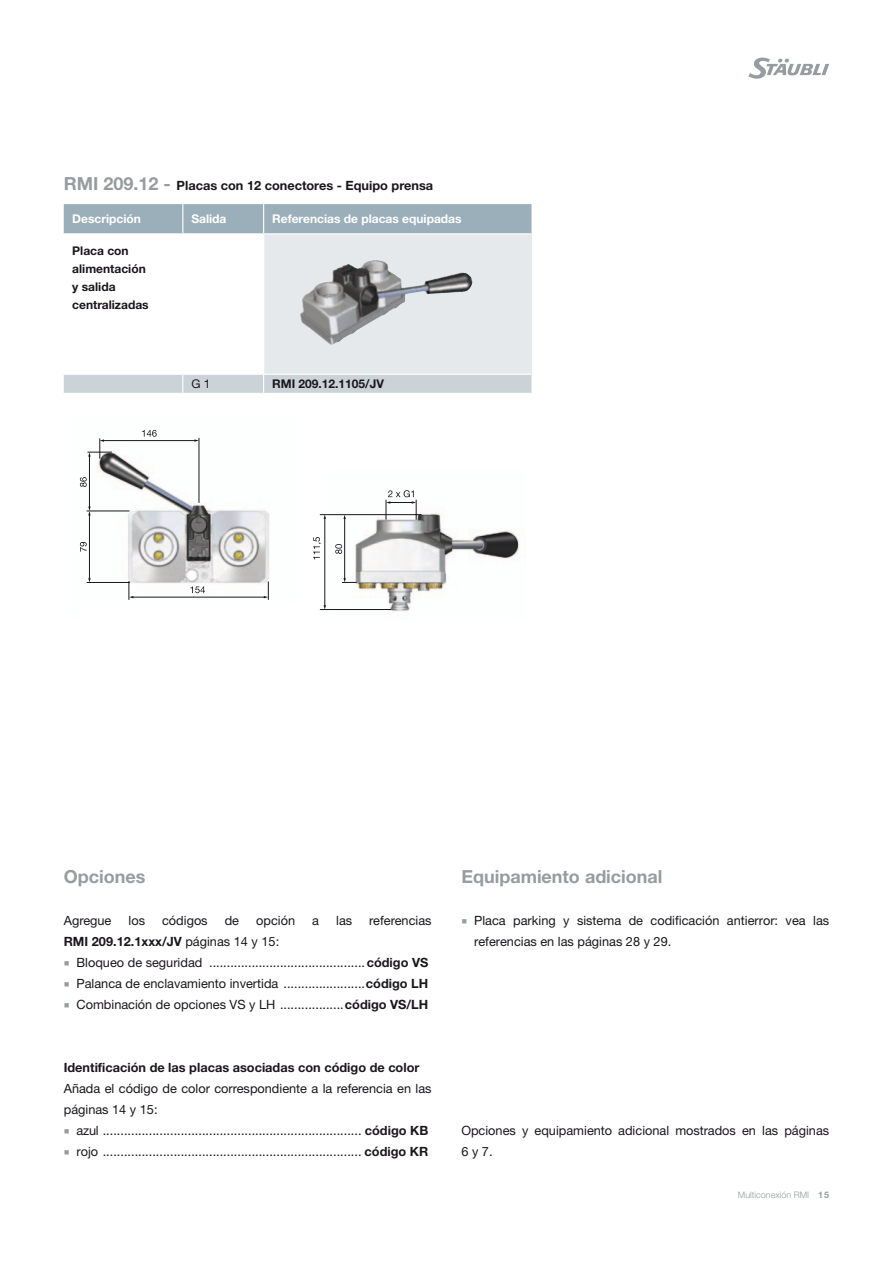
<style>
.page{position:relative;width:893px;height:1263px;background:#fff}
.page>*{position:absolute;margin:0;border:0;box-sizing:border-box;transform-origin:0 0}
.t1{font:700 18px "Helvetica Neue LTW1 G";color:#979c9f}
.t2{font:12.75px/21px "Helvetica Neue LTW1 G";color:#1a171c}
.t3{font:700 12.75px "Helvetica Neue LTW1 G";color:#1a171c}
.t4{font:700 12px/18px "Helvetica Neue LTW1 G";color:#1a171c}
.t5{font:700 12px "Helvetica Neue LTW1 G";color:#fff}
.t6{font:12px "Helvetica Neue LTW1 G";color:#1a171c}
.t7{font:300 9px "Helvetica Neue LTW1 G";color:#979c9f}
.s1{font-size:18px;color:#979c9f}
.s2{font-weight:400}
.s3{font-family:"Arial Unicode MS";font-size:9.9px;color:#979c9f}
.s4{font-weight:700}
</style>
<div class="page">
<svg style="left:748px;top:58px;width:81px;height:21px"></svg>
<div style="left:264px;top:234px;width:267px;height:140px;background:#e6e9ec"></div>
<div style="left:64px;top:204px;width:467px;height:29px;background:#9bafbb"></div>
<svg style="left:64px;top:374px;width:467px;height:19px;background:#cdd5db"></svg>
<img style="left:299px;top:260px;width:74px;height:85px">
<img style="left:79px;top:429px;width:191px;height:171px">
<hr style="left:87px;top:582px;width:43px;height:1px;background:#1a171c">
<hr style="left:89px;top:515px;width:1px;height:64px;background:#1a171c">
<hr style="left:87px;top:511px;width:43px;height:1px;background:#1a171c">
<hr style="left:89px;top:456px;width:1px;height:51px;background:#1a171c">
<svg style="left:88px;top:506px;width:3px;height:9px"></svg>
<hr style="left:199px;top:438px;width:1px;height:65px;background:#1a171c">
<hr style="left:103px;top:440px;width:92px;height:1px;background:#1a171c">
<svg style="left:195px;top:439px;width:4px;height:3px"></svg>
<svg style="left:87px;top:438px;width:25px;height:21px"></svg>
<hr style="left:133px;top:597px;width:132px;height:1px;background:#1a171c">
<svg style="left:129px;top:581px;width:4px;height:19px"></svg>
<svg style="left:264px;top:581px;width:5px;height:19px"></svg>
<svg style="left:80px;top:477px;width:7px;height:10px"></svg>
<svg style="left:80px;top:542px;width:7px;height:10px"></svg>
<svg style="left:142px;top:430px;width:15px;height:7px"></svg>
<svg style="left:190px;top:586px;width:15px;height:7px"></svg>
<img style="left:330px;top:499px;width:189px;height:113px">
<hr style="left:320px;top:514px;width:102px;height:1px;background:#1a171c">
<hr style="left:320px;top:609px;width:71px;height:1px;background:#1a171c">
<hr style="left:344px;top:518px;width:1px;height:61px;background:#1a171c">
<svg style="left:342px;top:578px;width:15px;height:5px"></svg>
<hr style="left:325px;top:518px;width:1px;height:88px;background:#1a171c">
<svg style="left:386px;top:490px;width:31px;height:30px"></svg>
<svg style="left:335px;top:544px;width:7px;height:10px"></svg>
<svg style="left:313px;top:537px;width:8px;height:22px"></svg>
<p class="t3" style="left:64px;top:177px;width:371px"><span class="s1">RMI 209.12 -</span> Placas con 12 conectores - Equipo prensa</p>
<p class="t5" style="left:72px;top:211px;width:70px">Descripción</p>
<p class="t5" style="left:191px;top:211px;width:37px">Salida</p>
<p class="t5" style="left:272px;top:211px;width:191px">Referencias de placas equipadas</p>
<p class="t4" style="left:72px;top:242px;width:78px">Placa con alimentación y salida centralizadas</p>
<p class="t6" style="left:191px;top:376px;width:21px">G 1</p>
<p class="t4" style="left:272px;top:375px;width:113px">RMI 209.12.1105/JV</p>
<h1 class="t1" style="left:64px;top:865px;width:83px">Opciones</h1>
<p class="t2" style="left:64px;top:909px;width:49px">Agregue</p>
<p class="t2" style="left:129px;top:909px;width:18px">los</p>
<p class="t2" style="left:162px;top:909px;width:47px">códigos</p>
<p class="t2" style="left:225px;top:909px;width:16px">de</p>
<p class="t2" style="left:256px;top:909px;width:40px">opción</p>
<p class="t2" style="left:312px;top:909px;width:8px">a</p>
<p class="t2" style="left:336px;top:909px;width:18px">las</p>
<p class="t2" style="left:369px;top:909px;width:64px">referencias</p>
<p class="t3" style="left:64px;top:933px;width:217px">RMI 209.12.1xxx/JV <span class="s2">páginas 14 y 15:</span></p>
<p class="t2" style="left:64px;top:951px;width:366px"><span class="s3">■</span> Bloqueo de seguridad ............................................<span class="s4">código VS</span></p>
<p class="t2" style="left:64px;top:972px;width:366px"><span class="s3">■</span> Palanca de enclavamiento invertida .......................<span class="s4">código LH</span></p>
<p class="t2" style="left:64px;top:993px;width:366px"><span class="s3">■</span> Combinación de opciones VS y LH ..................<span class="s4">código VS/LH</span></p>
<p class="t3" style="left:64px;top:1059px;width:357px">Identificación de las placas asociadas con código de color</p>
<p class="t2" style="left:64px;top:1077px;width:369px">Añada el código de color correspondiente a la referencia en las páginas 14 y 15:</p>
<p class="t2" style="left:64px;top:1119px;width:366px"><span class="s3">■</span> azul ......................................................................... <span class="s4">código KB</span></p>
<p class="t2" style="left:64px;top:1140px;width:366px"><span class="s3">■</span> rojo ......................................................................... <span class="s4">código KR</span></p>
<h1 class="t1" style="left:461px;top:865px;width:203px">Equipamiento adicional</h1>
<p class="t2" style="left:474px;top:909px;width:357px;text-indent:-13px"><span class="s3">■</span> Placa parking y sistema de codificación antierror: vea las referencias en las páginas 28 y 29.</p>
<p class="t2" style="left:461px;top:1119px;width:369px">Opciones y equipamiento adicional mostrados en las páginas<br>6 y 7.</p>
<p class="t7" style="left:738px;top:1189px;width:93px">Multiconexión RMI <span class="s4">15</span></p>
</div>
